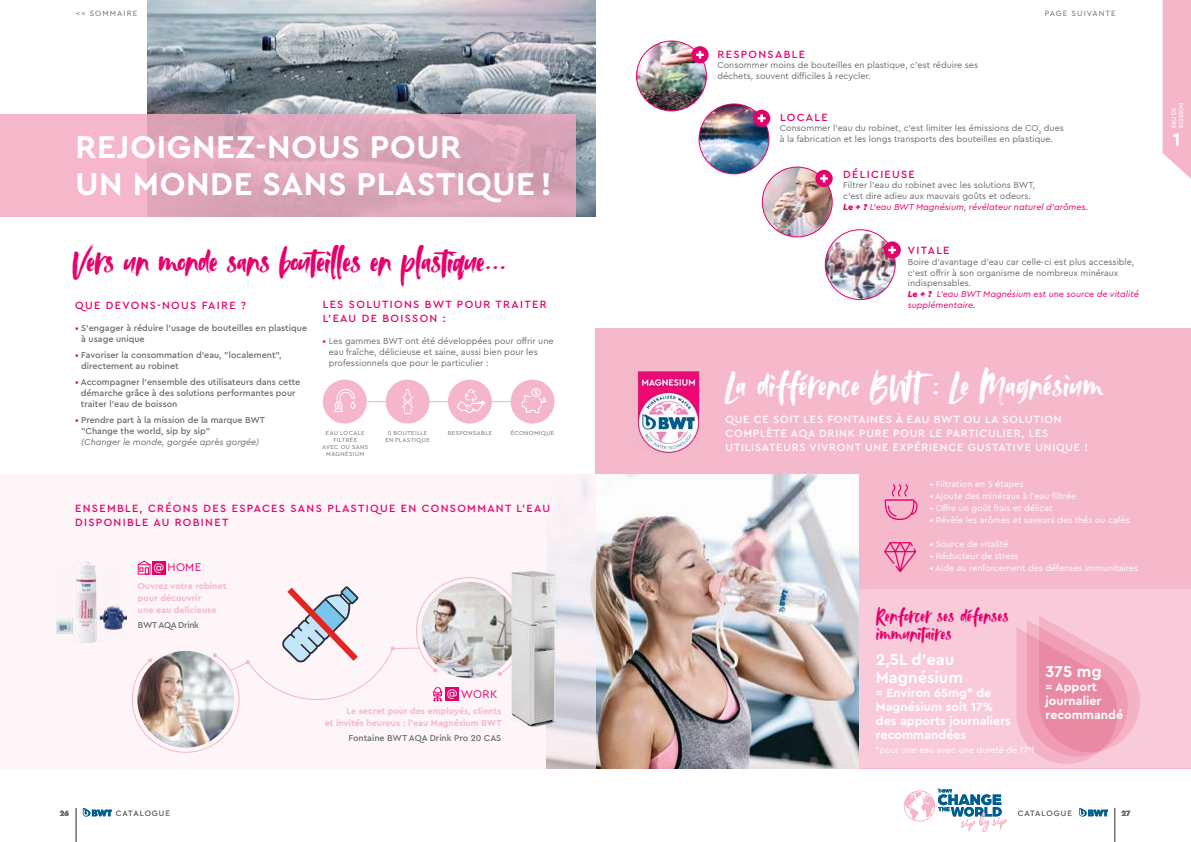
<style>
.page{position:relative;width:1191px;height:842px;background:#fff}
.page>*{position:absolute;margin:0;border:0;box-sizing:border-box;transform-origin:0 0}
.t1{font:39.4px "Avallon";color:#fff}
.t2{font:39px "Avallon";letter-spacing:-.02em;color:#e6006c}
.t3{font:700 33px/37px "Cera PRO";letter-spacing:.02em;color:#fff}
.t4{font:22.1px/18px "Avallon";color:#e6006c}
.t5{font:700 19.2px "Cera PRO";color:#fff}
.t6{font:700 16.4px/18px "Cera PRO";color:#fff}
.t7{font:700 12.5px/14px "Cera PRO";color:#fff}
.t8{font:11.6px "Cera PRO";letter-spacing:.015em;color:#e6006c}
.t9{font:500 11px/14px "Cera PRO";letter-spacing:.12em;color:#e6006c}
.t10{font:500 11px/14px "Cera PRO";letter-spacing:.07em;color:#fff}
.t11{font:9px/10.8px "Cera PRO";color:#676c6e}
.t12{font:500 9px/10.8px "Cera PRO";color:#676c6e}
.t13{font:9px "Cera PRO";color:#fff}
.t14{font:700 9px/12px "Cera PRO";color:#f6b6ca}
.t15{font:italic 9px "Cera PRO";color:#676c6e}
.t16{font:500 9px "Cera PRO";letter-spacing:-.03em;color:#676c6e}
.t17{font:8px "Cera PRO";letter-spacing:.13em;color:#676c6e}
.t18{font:900 8px "Cera PRO";color:#676c6e}
.t19{font:6px/7.2px "Cera PRO";letter-spacing:.07em;color:#676c6e;text-align:center}
.t20{font:500 6px/7.2px "Cera PRO";letter-spacing:-.01em;color:#fff}
.s1{color:#e6006c}
.s2{font-weight:500;color:#e6006c}
.s3{color:#fff}
.s4{font-weight:900;font-style:italic;color:#e6006c}
.s5{font-style:italic;color:#e6006c}
</style>
<div class="page">
<svg style="left:83px;top:808px;width:29px;height:8px"></svg>
<svg style="left:1079px;top:808px;width:29px;height:8px"></svg>
<hr style="left:76px;top:808px;width:1px;height:34px;background:#676c6e">
<hr style="left:1114px;top:808px;width:1px;height:34px;background:#676c6e">
<svg style="left:904px;top:788px;width:102px;height:44px"></svg>
<hr style="left:362px;top:401px;width:151px;height:1px;background:#f6b6ca">
<div style="left:323px;top:380px;width:44px;height:44px;background:#f6b6ca;border-radius:50%"></div>
<div style="left:386px;top:380px;width:43px;height:44px;background:#f6b6ca;border-radius:50%"></div>
<div style="left:448px;top:380px;width:44px;height:44px;background:#f6b6ca;border-radius:50%"></div>
<div style="left:510px;top:380px;width:44px;height:44px;background:#f6b6ca;border-radius:50%"></div>
<div style="left:595px;top:328px;width:596px;height:440px;background:#f6b6ca"></div>
<div style="left:858px;top:590px;width:333px;height:178px;background:#f9cbda"></div>
<img style="left:595px;top:475px;width:263px;height:293px">
<img style="left:147px;top:0;width:448px;height:216px">
<svg style="left:0;top:114px;width:575px;height:102px;background:#e3aabd"></svg>
<div style="left:0;top:475px;width:595px;height:293px;background:#fdf1f5"></div>
<img style="left:56px;top:561px;width:71px;height:81px">
<img style="left:526px;top:571px;width:31px;height:157px">
<div style="left:531px;top:388px;width:9px;height:9px;border:1px solid #fff;border-radius:50%"></div>
<svg style="left:521px;top:390px;width:26px;height:23px"></svg>
<svg style="left:334px;top:389px;width:22px;height:23px"></svg>
<svg style="left:402px;top:389px;width:11px;height:25px"></svg>
<svg style="left:457px;top:389px;width:29px;height:35px"></svg>
<svg style="left:884px;top:484px;width:33px;height:36px"></svg>
<svg style="left:884px;top:542px;width:32px;height:30px"></svg>
<img style="left:636px;top:41px;width:70px;height:70px;border-radius:35px">
<div style="left:636px;top:41px;width:71px;height:70px;border:1px solid #e6006c;border-radius:50%"></div>
<img style="left:699px;top:104px;width:70px;height:70px;border-radius:35px">
<div style="left:698px;top:103px;width:71px;height:71px;border:1px solid #e6006c;border-radius:50%"></div>
<img style="left:762px;top:167px;width:70px;height:70px;border-radius:35px">
<div style="left:762px;top:167px;width:70px;height:70px;border:1px solid #e6006c;border-radius:50%"></div>
<img style="left:825px;top:230px;width:70px;height:70px;border-radius:35px">
<div style="left:824px;top:229px;width:71px;height:71px;border:1px solid #e6006c;border-radius:50%"></div>
<div style="left:691px;top:46px;width:17px;height:17px;background:#e6006c;border-radius:50%"></div>
<svg style="left:696px;top:51px;width:8px;height:8px"></svg>
<div style="left:753px;top:110px;width:17px;height:17px;background:#e6006c;border-radius:50%"></div>
<svg style="left:757px;top:114px;width:8px;height:8px"></svg>
<div style="left:815px;top:170px;width:17px;height:17px;background:#e6006c;border-radius:50%"></div>
<svg style="left:820px;top:175px;width:8px;height:7px"></svg>
<div style="left:883px;top:241px;width:17px;height:18px;background:#e6006c;border-radius:50%"></div>
<svg style="left:888px;top:246px;width:8px;height:8px"></svg>
<svg style="left:1016px;top:616px;width:124px;height:148px"></svg>
<img style="left:637px;top:371px;width:63px;height:82px">
<svg style="left:132px;top:561px;width:394px;height:192px"></svg>
<svg style="left:1162px;top:0;width:29px;height:179px;background:#f6bcce"></svg>
<p class="t17" style="left:76px;top:8px;width:63px">&lt;&lt; SOMMAIRE</p>
<h3 class="t3" style="left:75px;top:127px;width:478px">REJOIGNEZ-NOUS POUR<br>UN MONDE SANS PLASTIQUE !</h3>
<h2 class="t2" style="left:71px;top:236px;width:437px">Vers un monde sans bouteilles en plastique...</h2>
<p class="t9" style="left:75px;top:297px;width:172px">QUE DEVONS-NOUS FAIRE ?</p>
<p class="t12" style="left:81px;top:322px;width:227px;text-indent:-6px"><span class="s1">•</span> S’engager à réduire l’usage de bouteilles en plastique à usage unique</p>
<p class="t12" style="left:81px;top:349px;width:202px;text-indent:-6px"><span class="s1">•</span> Favoriser la consommation d’eau, "localement", directement au robinet</p>
<p class="t12" style="left:81px;top:376px;width:221px;text-indent:-6px"><span class="s1">•</span> Accompagner l’ensemble des utilisateurs dans cette démarche grâce à des solutions performantes pour traiter l’eau de boisson</p>
<p class="t12" style="left:81px;top:415px;width:185px;text-indent:-6px"><span class="s1">•</span> Prendre part à la mission de la marque BWT "Change the world, sip by sip"</p>
<p class="t15" style="left:81px;top:436px;width:180px">(Changer le monde, gorgée après gorgée)</p>
<p class="t9" style="left:323px;top:297px;width:225px">LES SOLUTIONS BWT POUR TRAITER<br>L’EAU DE BOISSON :</p>
<p class="t11" style="left:329px;top:335px;width:226px;text-indent:-6px"><span class="s2">•</span> Les gammes BWT ont été développées pour offrir une eau fraîche, délicieuse et saine, aussi bien pour les professionnels que pour le particulier :</p>
<p class="t19" style="left:322px;top:429px;width:47px">EAU LOCALE<br>FILTRÉE<br>AVEC OU SANS<br>MAGNÉSIUM</p>
<p class="t19" style="left:511px;top:429px;width:45px">ÉCONOMIQUE</p>
<p class="t19" style="left:388px;top:429px;width:41px">0 BOUTEILLE</p>
<p class="t19" style="left:448px;top:429px;width:46px">RESPONSABLE</p>
<p class="t19" style="left:385px;top:436px;width:46px">EN PLASTIQUE</p>
<p class="t9" style="left:75px;top:501px;width:476px">ENSEMBLE, CRÉONS DES ESPACES SANS PLASTIQUE EN CONSOMMANT L'EAU<br>DISPONIBLE AU ROBINET</p>
<p class="t8" style="left:153px;top:560px;width:49px"><span class="s3">@</span> HOME</p>
<p class="t14" style="left:138px;top:580px;width:90px">Ouvrez votre robinet pour découvrir<br>une eau delicieuse</p>
<p class="t16" style="left:138px;top:619px;width:63px">BWT AQA Drink</p>
<p class="t8" style="left:447px;top:687px;width:52px"><span class="s3">@</span> WORK</p>
<p class="t14" style="left:325px;top:705px;width:178px;text-align:right">Le secret pour des employés, clients<br>et invités heureux : l’eau Magnésium BWT</p>
<p class="t12" style="left:348px;top:732px;width:154px">Fontaine BWT AQA Drink Pro 20 CAS</p>
<p class="t17" style="left:1044px;top:8px;width:73px">PAGE SUIVANTE</p>
<p class="t9" style="left:717px;top:46px;width:89px">RESPONSABLE</p>
<p class="t11" style="left:717px;top:60px;width:262px">Consommer moins de bouteilles en plastique, c’est réduire ses déchets, souvent difficiles à recycler.</p>
<p class="t9" style="left:780px;top:109px;width:49px">LOCALE</p>
<p class="t11" style="left:780px;top:123px;width:285px">Consommer l’eau du robinet, c’est limiter les émissions de CO<sub>2</sub> dues à la fabrication et les longs transports des bouteilles en plastique.</p>
<p class="t9" style="left:843px;top:166px;width:73px">DÉLICIEUSE</p>
<p class="t11" style="left:843px;top:180px;width:246px">Filtrer l’eau du robinet avec les solutions BWT,<br>c’est dire adieu aux mauvais goûts et odeurs.<br><span class="s4">Le + ?</span> <span class="s5">L'eau BWT Magnésium, révélateur naturel d’arômes.</span></p>
<p class="t9" style="left:908px;top:243px;width:43px">VITALE</p>
<p class="t11" style="left:907px;top:256px;width:232px">Boire d’avantage d’eau car celle-ci est plus accessible, c'est offrir à son organisme de nombreux minéraux indispensables.<br><span class="s4">Le + ?</span> <span class="s5">L'eau BWT Magnésium est une source de vitalité supplémentaire.</span></p>
<h1 class="t1" style="left:725px;top:359px;width:379px">La différence BWT: Le Magnésium</h1>
<p class="t10" style="left:725px;top:412px;width:364px">QUE CE SOIT LES FONTAINES À EAU BWT OU LA SOLUTION<br>COMPLÈTE AQA DRINK PURE POUR LE PARTICULIER, LES<br>UTILISATEURS VIVRONT UNE EXPÉRIENCE GUSTATIVE UNIQUE !</p>
<p class="t13" style="left:929px;top:478px;width:95px">• Filtration en 5 étapes</p>
<p class="t13" style="left:929px;top:490px;width:148px">• Ajoute des minéraux à l'eau filtrée</p>
<p class="t13" style="left:929px;top:502px;width:124px">• Offre un goût frais et délicat</p>
<p class="t13" style="left:929px;top:514px;width:201px">• Révèle les arômes et saveurs des thés ou cafés</p>
<p class="t13" style="left:929px;top:538px;width:80px">• Source de vitalité</p>
<p class="t13" style="left:929px;top:550px;width:90px">• Réducteur de stress</p>
<p class="t13" style="left:929px;top:562px;width:210px">• Aide au renforcement des défenses immunitaires</p>
<h3 class="t4" style="left:876px;top:608px;width:134px">Renforcer ses défenses immunitaires</h3>
<h3 class="t6" style="left:1045px;top:661px;width:58px">375 mg</h3>
<h3 class="t7" style="left:1045px;top:679px;width:79px">= Apport journalier recommandé</h3>
<h3 class="t6" style="left:876px;top:649px;width:89px">2,5L d'eau<br>Magnésium</h3>
<h3 class="t7" style="left:876px;top:685px;width:136px">= Environ 65mg* de<br>Magnésium soit 17% des apports journaliers recommandées</h3>
<p class="t13" style="left:876px;top:744px;width:160px">*pour une eau avec une dureté de 17°f</p>
<p class="t18" style="left:60px;top:808px;width:11px">26</p>
<p class="t17" style="left:116px;top:808px;width:56px">CATALOGUE</p>
<p class="t17" style="left:1017px;top:808px;width:56px">CATALOGUE</p>
<p class="t18" style="left:1121px;top:808px;width:11px">27</p>
<p class="t20" style="left:1170px;top:128px;width:27px;rotate:-90deg">EAU DE<br>BOISSON</p>
<h3 class="t5" style="left:1173px;top:127px;width:9px">1</h3>
</div>
